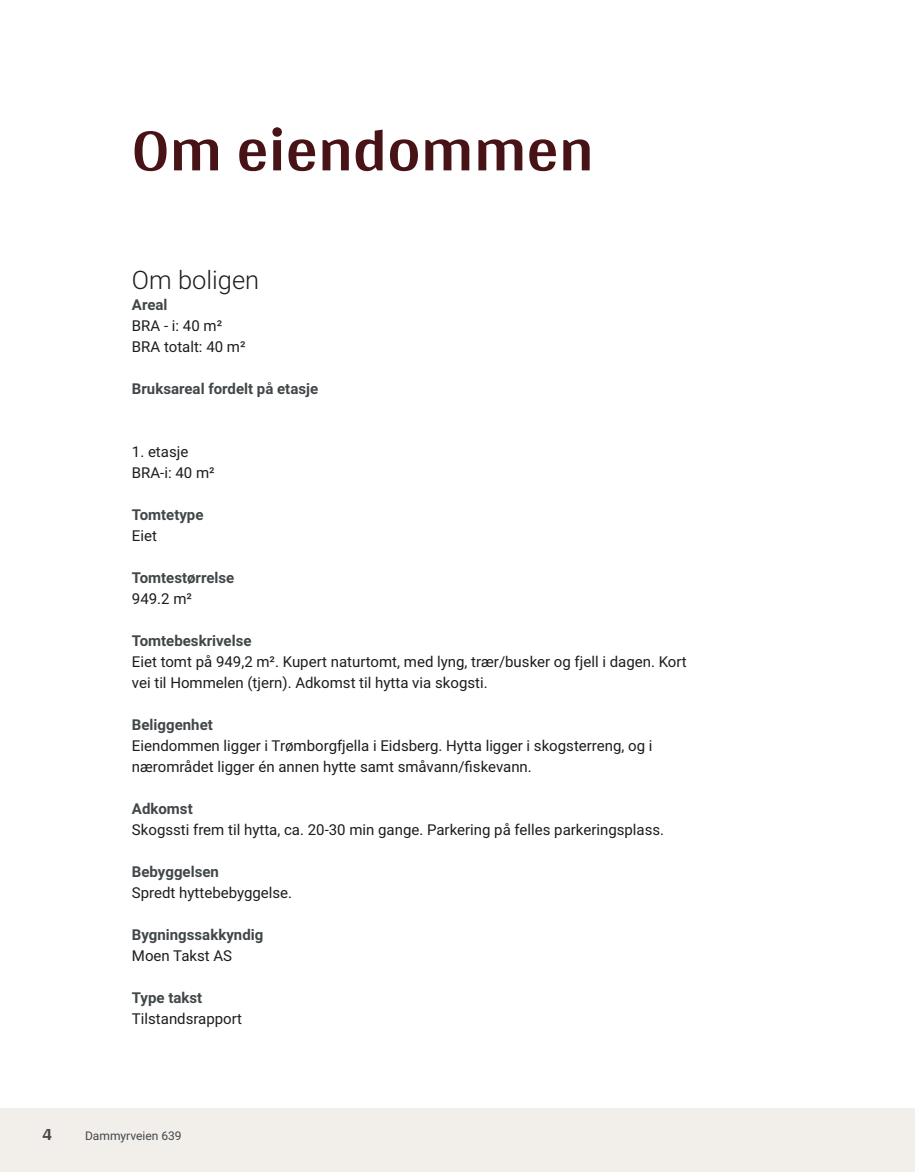
<style>
.page{position:relative;width:915px;height:1172px;background:#fff}
.page>*{position:absolute;margin:0;border:0;box-sizing:border-box;transform-origin:0 0}
.t1{font:700 63px "Arya";color:#481317}
.t2{font:300 25.5px "Roboto Vitec";color:#1d1d1b}
.t3{font:700 18px "Arya";color:#414749}
.t4{font:15px/21px "Roboto Vitec";color:#1d1d1b}
.t5{font:700 15px "Roboto Vitec";color:#414749}
.t6{font:12px "Roboto Vitec";color:#414749}
</style>
<div class="page">
<div style="left:0;top:1108px;width:914px;height:64px;background:#f2eeea"></div>
<h1 class="t1" style="left:132px;top:112px;width:463px">Om eiendommen</h1>
<h2 class="t2" style="left:132px;top:262px;width:129px">Om boligen</h2>
<p class="t5" style="left:132px;top:294px;width:37px">Areal</p>
<p class="t4" style="left:132px;top:314px;width:115px">BRA ‑ i: 40 m²<br>BRA totalt: 40 m²</p>
<p class="t5" style="left:132px;top:378px;width:188px">Bruksareal fordelt på etasje</p>
<p class="t4" style="left:132px;top:440px;width:84px">1. etasje<br>BRA‑i: 40 m²</p>
<p class="t5" style="left:132px;top:504px;width:73px">Tomtetype</p>
<p class="t4" style="left:132px;top:524px;width:27px">Eiet</p>
<p class="t5" style="left:132px;top:567px;width:104px">Tomtestørrelse</p>
<p class="t4" style="left:132px;top:587px;width:62px">949.2 m²</p>
<p class="t5" style="left:132px;top:630px;width:121px">Tomtebeskrivelse</p>
<p class="t4" style="left:132px;top:650px;width:556px">Eiet tomt på 949,2 m². Kupert naturtomt, med lyng, trær/busker og fjell i dagen. Kort vei til Hommelen (tjern). Adkomst til hytta via skogsti.</p>
<p class="t5" style="left:132px;top:714px;width:82px">Beliggenhet</p>
<p class="t4" style="left:132px;top:734px;width:522px">Eiendommen ligger i Trømborgfjella i Eidsberg. Hytta ligger i skogsterreng, og i nærområdet ligger én annen hytte samt småvann/fiskevann.</p>
<p class="t5" style="left:132px;top:798px;width:62px">Adkomst</p>
<p class="t4" style="left:132px;top:818px;width:533px">Skogssti frem til hytta, ca. 20‑30 min gange. Parkering på felles parkeringsplass.</p>
<p class="t5" style="left:132px;top:861px;width:88px">Bebyggelsen</p>
<p class="t4" style="left:132px;top:881px;width:162px">Spredt hyttebebyggelse.</p>
<p class="t5" style="left:132px;top:924px;width:133px">Bygningssakkyndig</p>
<p class="t4" style="left:132px;top:944px;width:102px">Moen Takst AS</p>
<p class="t5" style="left:132px;top:987px;width:72px">Type takst</p>
<p class="t4" style="left:132px;top:1007px;width:112px">Tilstandsrapport</p>
<p class="t3" style="left:43px;top:1123px;width:11px">4</p>
<p class="t6" style="left:85px;top:1127px;width:98px">Dammyrveien 639</p>
</div>
